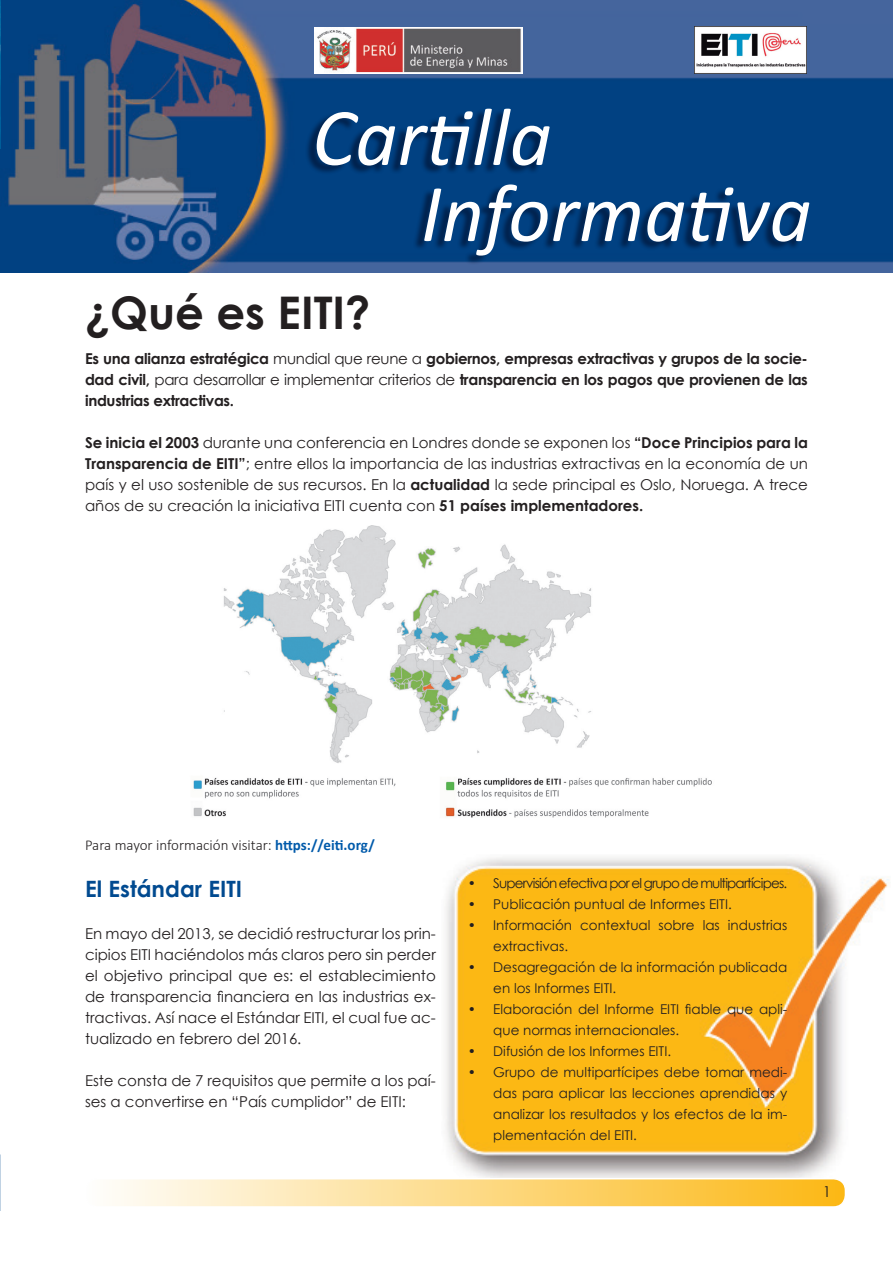
<style>
.page{position:relative;width:893px;height:1263px;background:#fff}
.page>*{position:absolute;margin:0;border:0;box-sizing:border-box;transform-origin:0 0}
.t1{font:italic 82.5px/76.1px "Calibri";color:#fff}
.t2{font:700 45px "Century Gothic";color:#231f20}
.t3{font:700 22.5px "Century Gothic";color:#014a90}
.t4{font:15px/21px "Century Gothic";color:#231f20;text-align:justify}
.t5{font:700 15px/21px "Century Gothic";letter-spacing:-.02em;color:#231f20;text-align:justify}
.t6{font:300 15px "Calibri";color:#231f20}
.t7{font:13.5px/21px "Century Gothic";color:#231f20}
.t8{font:13.5px "Century Gothic";letter-spacing:-.06em;color:#231f20}
.s1{font-weight:400}
.s2{font-weight:700}
.s3{font-weight:700;color:#015aaa}
</style>
<div class="page">
<img style="left:0;top:0;width:893px;height:272px">
<img style="left:446px;top:857px;width:443px;height:321px">
<img style="left:0;top:0;width:1px;height:148px">
<div style="left:86px;top:1179px;width:759px;height:28px;background:linear-gradient(to right,#fefefd,#fcb814);border-radius:12px"></div>
<div style="left:85px;top:1178px;width:761px;height:30px;border:2px solid #fff;border-radius:12px"></div>
<img style="left:695px;top:27px;width:111px;height:46px">
<div style="left:305px;top:109px;width:242px;height:66px;background:#000116;opacity:.5"></div>
<div style="left:413px;top:185px;width:394px;height:80px;background:#000116;opacity:.5"></div>
<img style="left:314px;top:27px;width:208px;height:47px">
<img style="left:223px;top:525px;width:368px;height:238px">
<img style="left:193px;top:777px;width:519px;height:41px">
<h1 class="t1" style="left:421px;top:106px;width:392px;text-indent:-109px">Cartilla<br>Informativa</h1>
<h2 class="t2" style="left:85px;top:284px;width:287px">¿Qué es EITI?</h2>
<p class="t5" style="left:85px;top:348px;width:724px">Es una alianza estratégica <span class="s1">mundial que reune a</span> gobiernos, empresas extractivas y grupos de la socie&shy;dad civil, <span class="s1">para desarrollar e implementar criterios de</span> transparencia en los pagos que provienen de las industrias extractivas.</p>
<p class="t4" style="left:85px;top:432px;width:724px"><span class="s2">Se inicia el 2003</span> durante una conferencia en Londres donde se exponen los <span class="s2">“Doce Principios para la Transparencia de EITI”</span>; entre ellos la importancia de las industrias extractivas en la economía de un país y el uso sostenible de sus recursos. En la <span class="s2">actualidad</span> la sede principal es Oslo, Noruega. A trece años de su creación la iniciativa EITI cuenta con <span class="s2">51 países implementadores.</span></p>
<p class="t6" style="left:85px;top:839px;width:291px">Para mayor información visitar: <span class="s3">https://eiti.org/</span></p>
<h3 class="t3" style="left:85px;top:874px;width:159px">El Estándar EITI</h3>
<p class="t4" style="left:85px;top:922px;width:352px">En mayo del 2013, se decidió restructurar los prin&shy;cipios EITI haciéndolos más claros pero sin perder el objetivo principal que es: el establecimiento de transparencia financiera en las industrias ex&shy;tractivas. Así nace el Estándar EITI, el cual fue ac&shy;tualizado en febrero del 2016.</p>
<p class="t4" style="left:85px;top:1069px;width:352px">Este consta de 7 requisitos que permite a los paí&shy;ses a convertirse en “País cumplidor” de EITI:</p>
<p class="t8" style="left:468px;top:874px;width:321px">• Supervisión efectiva por el grupo de multipartícipes.</p>
<p class="t7" style="left:468px;top:893px;width:266px">• Publicación puntual de Informes EITI.</p>
<p class="t7" style="left:493px;top:914px;width:296px;text-indent:-26px">• Información contextual sobre las industrias extractivas.</p>
<p class="t7" style="left:493px;top:956px;width:296px;text-indent:-26px">• Desagregación de la información publicada en los Informes EITI.</p>
<p class="t7" style="left:493px;top:998px;width:296px;text-indent:-26px">• Elaboración del Informe EITI fiable que apli&shy;que normas internacionales.</p>
<p class="t7" style="left:468px;top:1040px;width:205px">• Difusión de los Informes EITI.</p>
<p class="t7" style="left:493px;top:1061px;width:296px;text-align:justify;text-indent:-26px">• Grupo de multipartícipes debe tomar medi&shy;das para aplicar las lecciones aprendidas y analizar los resultados y los efectos de la im&shy;plementación del EITI.</p>
<p class="t4" style="left:823px;top:1180px;width:10px">1</p>
</div>
